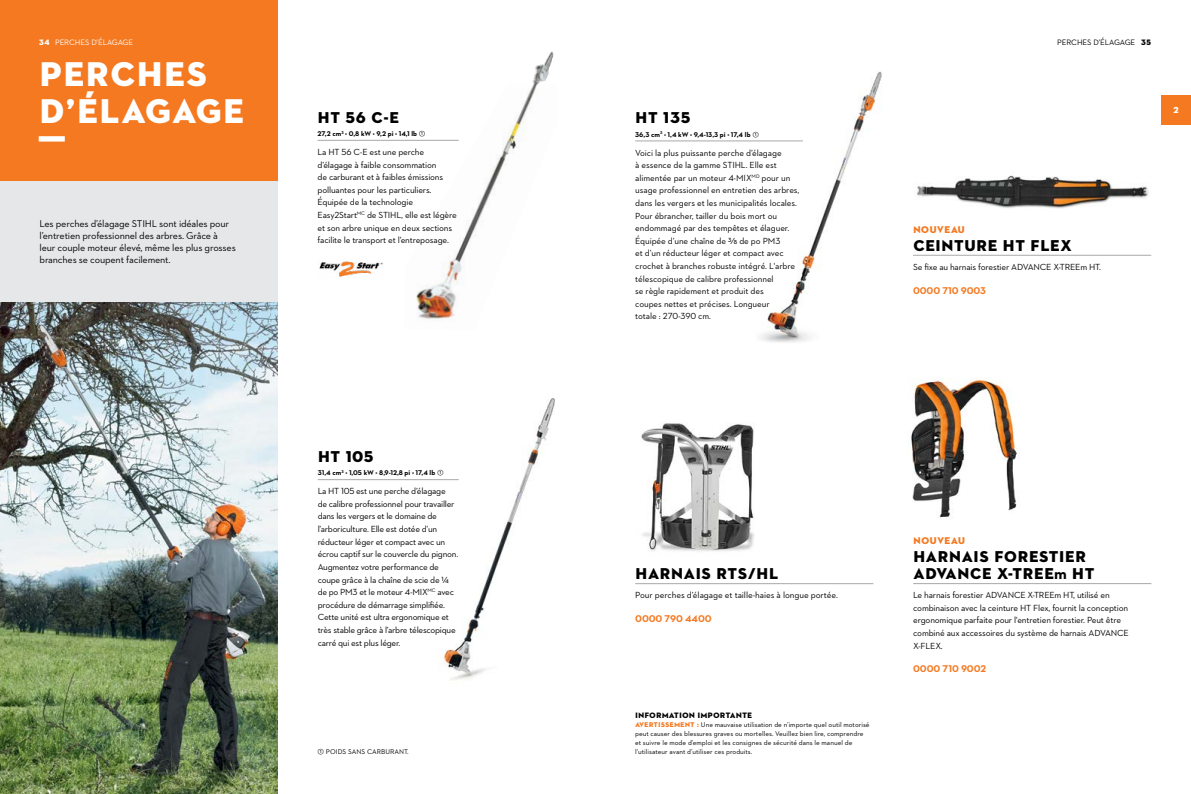
<style>
.page{position:relative;width:1191px;height:794px;background:#fff}
.page>*{position:absolute;margin:0;border:0;box-sizing:border-box;transform-origin:0 0}
.t1{font:35px/37px "STIHL Contraface Display Titling";color:#fff}
.t2{font:16px "STIHL Contraface Display Titling";color:#000}
.t3{font:10px/12px "STIHL Contraface Text";letter-spacing:-.02em;color:#000}
.t4{font:700 10px "STIHL Contraface Text";letter-spacing:-.01em;color:#f47920}
.t5{font:10px "STIHL Contraface Display Titling";color:#f47920}
.t6{font:9px/12.6px "STIHL Contraface Text";letter-spacing:-.02em;color:#000}
.t7{font:9px "STIHL Contraface Display Titling";color:#fff}
.t8{font:8px "STIHL Contraface Display Titling";color:#000}
.Head_Balken_links{font:8px "STIHL Contraface Text";letter-spacing:-.01em;color:#fff}
.Head_Balken_links-2{font:8px "STIHL Contraface Text";letter-spacing:-.01em;color:#000}
.t9{font:8px "STIHL Contraface Display Titling";color:#fff}
.Table_Model{font:7px/9px "STIHL Contraface Text";color:#000}
.Product_TechData{font:700 7px "STIHL Contraface Text";color:#000}
.s1{font-weight:400}
.s2{font-family:"STIHL Contraface Display Titling";color:#f47920}
.s3{font-family:"STIHL Contraface Text";font-weight:700}
</style>
<div class="page">
<img style="left:0;top:302px;width:278px;height:492px">
<div style="left:0;top:180px;width:278px;height:122px;background:#e6e7e8"></div>
<div style="left:0;top:0;width:278px;height:180px;background:#f47920"></div>
<div style="left:1161px;top:95px;width:30px;height:30px;background:#f47920"></div>
<img style="left:404px;top:51px;width:150px;height:269px">
<img style="left:319px;top:261px;width:64px;height:16px">
<img style="left:427px;top:398px;width:127px;height:282px">
<hr style="left:317px;top:140px;width:141px;height:1px;background:#a7a9ac">
<hr style="left:318px;top:479px;width:141px;height:1px;background:#a7a9ac">
<img style="left:750px;top:71px;width:178px;height:271px">
<img style="left:641px;top:423px;width:113px;height:128px">
<hr style="left:913px;top:583px;width:238px;height:1px;background:#a7a9ac">
<hr style="left:913px;top:255px;width:238px;height:1px;background:#a7a9ac">
<hr style="left:635px;top:583px;width:238px;height:1px;background:#a7a9ac">
<hr style="left:635px;top:141px;width:168px;height:1px;background:#a7a9ac">
<img style="left:910px;top:377px;width:109px;height:141px">
<img style="left:913px;top:172px;width:236px;height:37px">
<p class="Head_Balken_links" style="left:55px;top:38px;width:80px">PERCHES D’ÉLAGAGE</p>
<p class="Head_Balken_links-2" style="left:1057px;top:37px;width:80px">PERCHES D’ÉLAGAGE</p>
<p class="t9" style="left:39px;top:37px;width:13px">34</p>
<p class="t8" style="left:1140px;top:37px;width:12px">35</p>
<p class="t1" style="left:39px;top:56px;width:207px">PERCHES<br>D’ÉLAGAGE</p>
<p class="t1" style="left:36px;top:130px;width:34px">Ƒ</p>
<p class="t3" style="left:40px;top:218px;width:198px">Les perches d’élagage STIHL sont idéales pour l’entretien professionnel des arbres. Grâce à leur couple moteur élevé, même les plus grosses branches se coupent facilement.</p>
<p class="t2" style="left:317px;top:107px;width:83px">HT 56 C-E</p>
<p class="Product_TechData" style="left:317px;top:129px;width:110px">27,2 cm<sup>3</sup> • 0,8 kW • 9,2 pi • 14,1 lb <span class="s1">①</span></p>
<p class="t6" style="left:317px;top:145px;width:141px">La HT 56 C-E est une perche d’élagage à faible consommation<br>de carburant et à faibles émissions polluantes pour les particuliers.<br>Équipée de la technologie<br>Easy2Start<sup>MC</sup> de STIHL, elle est légère et son arbre unique en deux sections</p>
<p class="t6" style="left:317px;top:234px;width:133px">facilite le transport et l’entreposage.</p>
<p class="t2" style="left:635px;top:108px;width:57px">HT 135</p>
<p class="Product_TechData" style="left:635px;top:130px;width:125px">36,3 cm<sup>3</sup> • 1,4 kW • 9,4-13,3 pi • 17,4 lb <span class="s1">①</span></p>
<p class="t6" style="left:635px;top:146px;width:166px">Voici la plus puissante perche d’élagage<br>à essence de la gamme STIHL. Elle est alimentée par un moteur 4-MIX<sup>MD</sup> pour un usage professionnel en entretien des arbres, dans les vergers et les municipalités locales.<br>Pour ébrancher, tailler du bois mort ou endommagé par des tempêtes et élaguer.<br>Équipée d’une chaîne de ⅜ de po PM3<br>et d’un réducteur léger et compact avec crochet à branches robuste intégré. L'arbre télescopique de calibre professionnel</p>
<p class="t6" style="left:635px;top:285px;width:130px">se règle rapidement et produit des</p>
<p class="t6" style="left:635px;top:297px;width:136px">coupes nettes et précises. Longueur</p>
<p class="t6" style="left:635px;top:310px;width:77px">totale : 270-390 cm.</p>
<p class="t5" style="left:913px;top:223px;width:54px">NOUVEAU</p>
<p class="t2" style="left:913px;top:235px;width:161px">CEINTURE HT FLEX</p>
<p class="t6" style="left:913px;top:260px;width:189px">Se fixe au harnais forestier ADVANCE X-TREEm HT.</p>
<p class="t4" style="left:913px;top:284px;width:75px">0000 710 9003</p>
<p class="t7" style="left:1173px;top:105px;width:7px">2</p>
<p class="t2" style="left:318px;top:446px;width:58px">HT 105</p>
<p class="Product_TechData" style="left:318px;top:468px;width:127px">31,4 cm<sup>3</sup> • 1,05 kW • 8,9-12,8 pi • 17,4 lb <span class="s1">①</span></p>
<p class="t6" style="left:318px;top:485px;width:142px">La HT 105 est une perche d’élagage<br>de calibre professionnel pour travailler dans les vergers et le domaine de l’arboriculture. Elle est dotée d’un réducteur léger et compact avec un écrou captif sur le couvercle du pignon.<br>Augmentez votre performance de coupe grâce à la chaîne de scie de 1/4 de po PM3 et le moteur 4-MIX<sup>MC</sup> avec procédure de démarrage simplifiée.<br>Cette unité est ultra ergonomique et très stable grâce à l’arbre télescopique carré qui est plus léger.</p>
<p class="Table_Model" style="left:317px;top:747px;width:93px">① POIDS SANS CARBURANT.</p>
<p class="t2" style="left:635px;top:564px;width:145px">HARNAIS RTS/HL</p>
<p class="t6" style="left:635px;top:589px;width:204px">Pour perches d’élagage et taille-haies à longue portée.</p>
<p class="t4" style="left:635px;top:612px;width:78px">0000 790 4400</p>
<p class="t8" style="left:635px;top:710px;width:119px">INFORMATION IMPORTANTE</p>
<p class="Table_Model" style="left:635px;top:720px;width:236px"><span class="s2">AVERTISSEMENT :</span> Une mauvaise utilisation de n’importe quel outil motorisé peut causer des blessures graves ou mortelles. Veuillez bien lire, comprendre et suivre le mode d’emploi et les consignes de sécurité dans le manuel de l’utilisateur avant d’utiliser ces produits.</p>
<p class="t5" style="left:913px;top:535px;width:54px">NOUVEAU</p>
<p class="t2" style="left:913px;top:547px;width:175px">HARNAIS FORESTIER</p>
<p class="t2" style="left:913px;top:564px;width:183px">ADVANCE X-TREE<span class="s3">m</span> HT</p>
<p class="t6" style="left:913px;top:589px;width:217px">Le harnais forestier ADVANCE X-TREEm HT, utilisé en combinaison avec la ceinture HT Flex, fournit la conception ergonomique parfaite pour l'entretien forestier. Peut être combiné aux accessoires du système de harnais ADVANCE X-FLEX.</p>
<p class="t4" style="left:913px;top:662px;width:74px">0000 710 9002</p>
</div>
